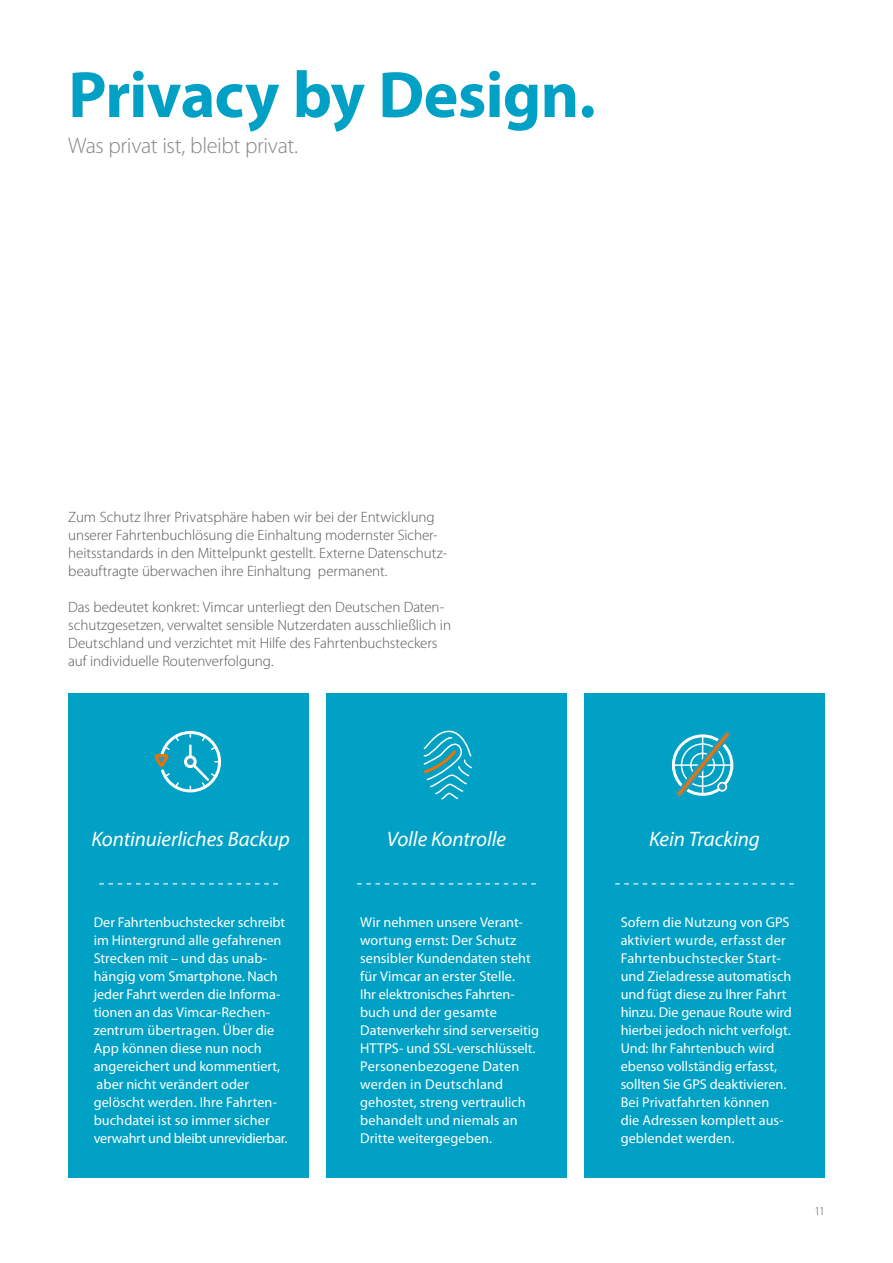
<style>
.page{position:relative;width:893px;height:1263px;background:#fff}
.page>*{position:absolute;margin:0;border:0;box-sizing:border-box;transform-origin:0 0}
.t1{font:700 66px "Myriad Pro";letter-spacing:-.015em;color:#00a1c5}
.t2{font:300 22.5px "Myriad Pro";letter-spacing:-.015em;color:#878787}
.t3{font:italic 21px "Myriad Pro";letter-spacing:-.005em;color:#fff}
.t4{font:300 15px/18px "Myriad Pro";letter-spacing:-.005em;color:#575756}
.t5{font:14.25px/18px "Myriad Pro";color:#fff}
.t6{font:300 12px "Myriad Pro";color:#575756}
</style>
<div class="page">
<div style="left:68px;top:693px;width:241px;height:485px;background:#00a1c5"></div>
<div style="left:326px;top:693px;width:241px;height:485px;background:#00a1c5"></div>
<div style="left:584px;top:693px;width:241px;height:485px;background:#00a1c5"></div>
<svg style="left:99px;top:883px;width:179px;height:1px"></svg>
<svg style="left:357px;top:883px;width:179px;height:1px"></svg>
<svg style="left:615px;top:883px;width:179px;height:1px"></svg>
<svg style="left:155px;top:731px;width:66px;height:61px"></svg>
<svg style="left:424px;top:731px;width:48px;height:68px"></svg>
<svg style="left:672px;top:731px;width:61px;height:67px"></svg>
<h1 class="t1" style="left:68px;top:52px;width:529px">Privacy by Design.</h1>
<h2 class="t2" style="left:68px;top:132px;width:232px">Was privat ist, bleibt privat.</h2>
<p class="t4" style="left:68px;top:508px;width:380px">Zum Schutz Ihrer Privatsphäre haben wir bei der Entwicklung unserer Fahrtenbuchlösung die Einhaltung modernster Sicher&shy;heitsstandards in den Mittelpunkt gestellt. Externe Datenschutz&shy;beauftragte überwachen ihre Einhaltung permanent.</p>
<p class="t4" style="left:68px;top:598px;width:384px">Das bedeutet konkret: Vimcar unterliegt den Deutschen Daten&shy;schutzgesetzen, verwaltet sensible Nutzerdaten ausschließlich in Deutschland und verzichtet mit Hilfe des Fahrtenbuchsteckers auf individuelle Routenverfolgung.</p>
<h3 class="t3" style="left:92px;top:826px;width:200px">Kontinuierliches Backup</h3>
<h3 class="t3" style="left:387px;top:826px;width:121px">Volle Kontrolle</h3>
<h3 class="t3" style="left:649px;top:826px;width:112px">Kein Tracking</h3>
<p class="t5" style="left:94px;top:913px;width:195px">Der Fahrtenbuchstecker schreibt im Hintergrund alle gefahrenen<br>Strecken mit – und das unab&shy;hängig vom Smartphone. Nach jeder Fahrt werden die Informa&shy;tionen an das Vimcar-Rechen&shy;zentrum übertragen. Über die<br>App können diese nun noch angereichert und kommentiert, aber nicht verändert oder gelöscht werden. Ihre Fahrten&shy;buchdatei ist so immer sicher verwahrt und bleibt unrevidierbar.</p>
<p class="t5" style="left:360px;top:913px;width:180px">Wir nehmen unsere Verant&shy;wortung ernst: Der Schutz sensibler Kundendaten steht für Vimcar an erster Stelle.<br>Ihr elektronisches Fahrten&shy;buch und der gesamte<br>Datenverkehr sind serverseitig<br>HTTPS- und SSL-verschlüsselt.<br>Personenbezogene Daten werden in Deutschland gehostet, streng vertraulich behandelt und niemals an<br>Dritte weitergegeben.</p>
<p class="t5" style="left:621px;top:913px;width:173px">Sofern die Nutzung von GPS aktiviert wurde, erfasst der<br>Fahrtenbuchstecker Start&shy;und Zieladresse automatisch und fügt diese zu Ihrer Fahrt hinzu. Die genaue Route wird hierbei jedoch nicht verfolgt.<br>Und: Ihr Fahrtenbuch wird ebenso vollständig erfasst, sollten Sie GPS deaktivieren.<br>Bei Privatfahrten können<br>die Adressen komplett aus&shy;geblendet werden.</p>
<p class="t6" style="left:814px;top:1204px;width:12px">11</p>
</div>
